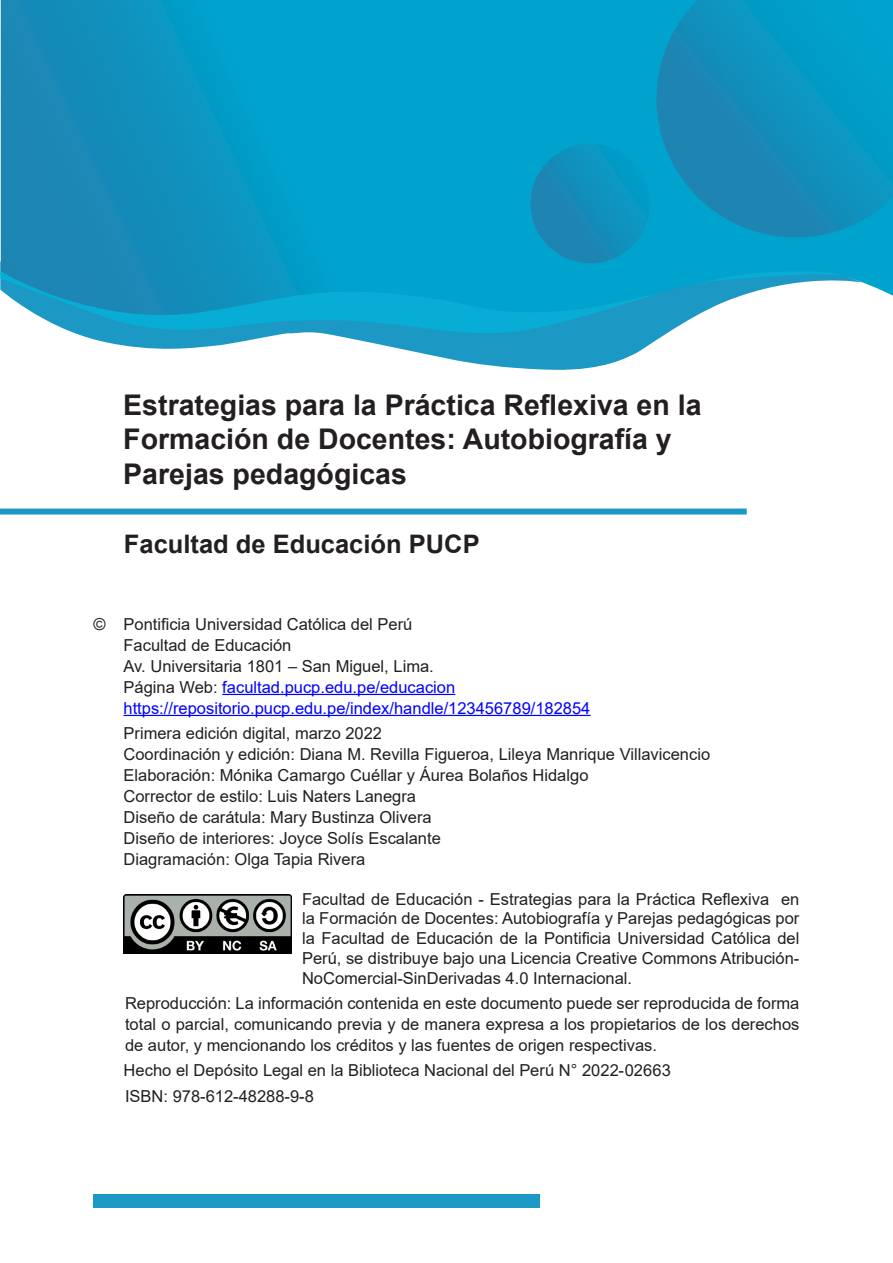
<style>
.page{position:relative;width:893px;height:1263px;background:#fff}
.page>*{position:absolute;margin:0;border:0;box-sizing:border-box;transform-origin:0 0}
.t1{font:700 28.5px/34.2px "Arial";color:#231f20}
.PARRAFO_NORMAL{font:700 25.5px "Arial";color:#231f20}
.PARRAFO_NORMAL-2{font:16.5px/19.8px "Arial";color:#231f20;text-align:justify}
.t2{font:16.5px "Arial";color:#00f}
.CREDITOS2{font:16.5px "Arial";color:#231f20}
.CREDITOS{font:16.5px "Arial";color:#231f20}
.s1{color:#231f20}
</style>
<div class="page">
<div style="left:94px;top:1195px;width:446px;height:13px;background:#1b98c3"></div>
<div style="left:0;top:508px;width:747px;height:6px;background:#1b98c3"></div>
<hr style="left:222px;top:694px;width:233px;height:1px;background:#00f">
<hr style="left:124px;top:715px;width:466px;height:1px;background:#00f">
<img style="left:123px;top:895px;width:168px;height:58px">
<svg style="left:0;top:261px;width:661px;height:109px"></svg>
<svg style="left:0;top:267px;width:675px;height:70px;fill:#1b98c3"></svg>
<svg style="left:1px;top:0;width:892px;height:328px;background:#129fc8"></svg>
<div style="left:530px;top:144px;width:120px;height:119px;background:linear-gradient(to right,#2182b1,#049bc5);border-radius:60px"></div>
<svg style="left:656px;top:0;width:237px;height:237px;background:#0e93bf"></svg>
<p class="t1" style="left:123px;top:388px;width:580px">Estrategias para la Práctica Reflexiva en la<br>Formación de Docentes: Autobiografía y</p>
<p class="t1" style="left:123px;top:457px;width:285px">Parejas pedagógicas</p>
<p class="PARRAFO_NORMAL" style="left:124px;top:526px;width:357px">Facultad de Educación PUCP</p>
<p class="PARRAFO_NORMAL-2" style="left:94px;top:614px;width:320px">© Pontificia Universidad Católica del Perú</p>
<p class="PARRAFO_NORMAL-2" style="left:124px;top:635px;width:169px">Facultad de Educación</p>
<p class="PARRAFO_NORMAL-2" style="left:124px;top:656px;width:312px">Av. Universitaria 1801 – San Miguel, Lima.</p>
<p class="t2" style="left:124px;top:675px;width:333px"><span class="s1">Página Web:</span> facultad.pucp.edu.pe/educacion</p>
<p class="t2" style="left:124px;top:696px;width:468px">https://repositorio.pucp.edu.pe/index/handle/123456789/182854</p>
<p class="PARRAFO_NORMAL-2" style="left:124px;top:723px;width:260px">Primera edición digital, marzo 2022</p>
<p class="PARRAFO_NORMAL-2" style="left:124px;top:744px;width:588px">Coordinación y edición: Diana M. Revilla Figueroa, Lileya Manrique Villavicencio</p>
<p class="PARRAFO_NORMAL-2" style="left:124px;top:765px;width:466px">Elaboración: Mónika Camargo Cuéllar y Áurea Bolaños Hidalgo</p>
<p class="PARRAFO_NORMAL-2" style="left:124px;top:786px;width:294px">Corrector de estilo: Luis Naters Lanegra</p>
<p class="CREDITOS" style="left:124px;top:806px;width:310px">Diseño de carátula: Mary Bustinza Olivera</p>
<p class="PARRAFO_NORMAL-2" style="left:124px;top:828px;width:319px">Diseño de interiores: Joyce Solís Escalante</p>
<p class="PARRAFO_NORMAL-2" style="left:124px;top:849px;width:243px">Diagramación: Olga Tapia Rivera</p>
<p class="PARRAFO_NORMAL-2" style="left:302px;top:889px;width:499px">Facultad de Educación - Estrategias para la Práctica Reflexiva en la Formación de Docentes: Autobiografía y Parejas pedagógicas por la Facultad de Educación de la Pontificia Universidad Católica del Perú, se distribuye bajo una Licencia Creative Commons Atribución-NoComercial-SinDerivadas 4.0 Internacional.</p>
<p class="PARRAFO_NORMAL-2" style="left:125px;top:993px;width:676px;line-height:21px">Reproducción: La información contenida en este documento puede ser reproducida de forma total o parcial, comunicando previa y de manera expresa a los propietarios de los derechos de autor, y mencionando los créditos y las fuentes de origen respectivas.</p>
<p class="CREDITOS2" style="left:124px;top:1059px;width:549px">Hecho el Depósito Legal en la Biblioteca Nacional del Perú N° 2022-02663</p>
<p class="PARRAFO_NORMAL-2" style="left:125px;top:1086px;width:190px">ISBN: 978-612-48288-9-8</p>
</div>
